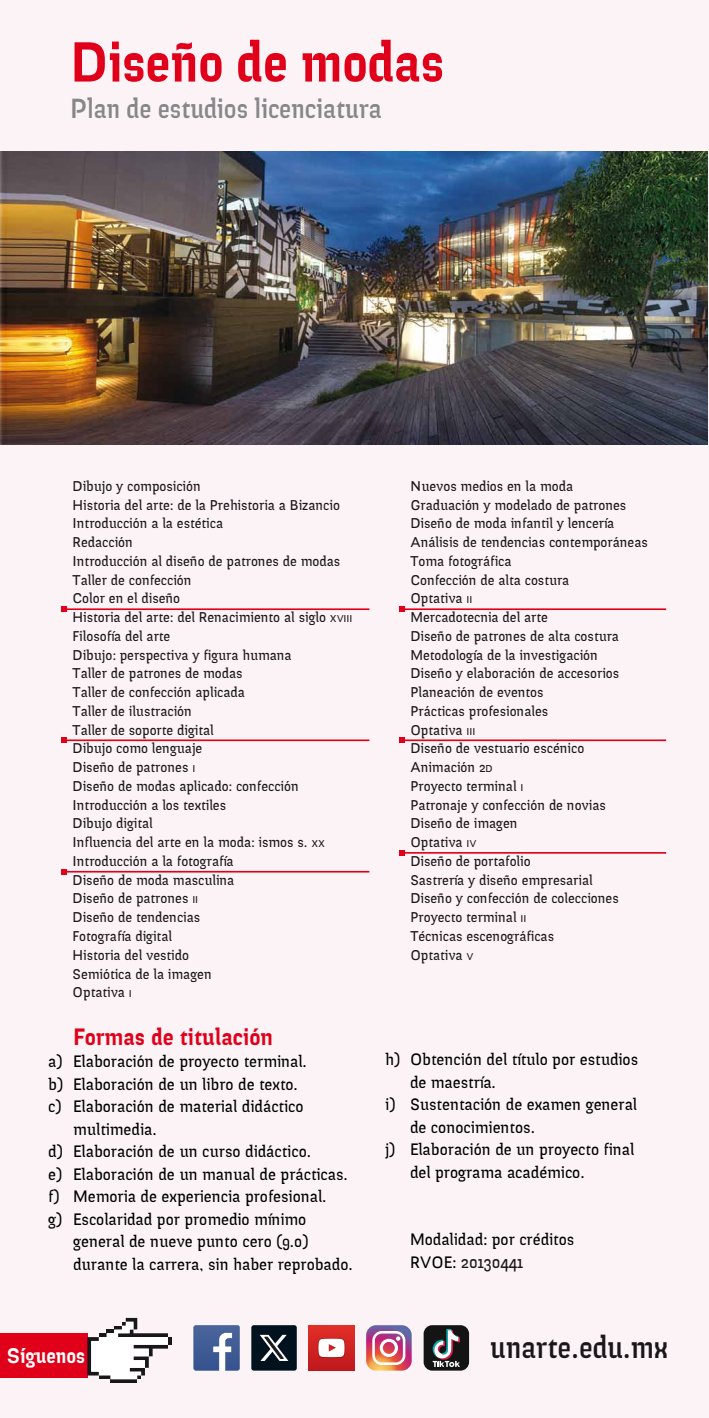
<style>
.page{position:relative;width:709px;height:1418px;background:#fff}
.page>*{position:absolute;margin:0;border:0;box-sizing:border-box;transform-origin:0 0}
.t1{font:59.5px "un Arte Logo Negra";color:#e1001a}
.t2{font:33.25px "un Arte Logo Gris";color:#1a171b}
.t3{font:29.25px "un Arte Logo Gris";color:#868789}
.t4{font:25px "un Arte Texto Negra";color:#e1001a}
.t5{font:22.5px "un Arte Logo Negra";color:#fff}
.t6{font:18.75px "un Arte Texto Blanca";color:#1a171b}
.t7{font:17.5px "un Arte Texto Blanca";color:#000}
.t8{font:15px/18.8px "un Arte Texto Blanca";color:#1a171b}
.s1{font-size:10.5px}
.s2{font-size:17.5px;color:#000}
</style>
<div class="page">
<div style="left:0;top:0;width:709px;height:1417px;background:#fcf3f6"></div>
<hr style="left:64px;top:608px;width:305px;height:2px;background:#e1001a">
<svg style="left:62px;top:606px;width:5px;height:6px"></svg>
<hr style="left:64px;top:739px;width:305px;height:2px;background:#e1001a">
<svg style="left:62px;top:737px;width:5px;height:6px"></svg>
<hr style="left:64px;top:870px;width:305px;height:2px;background:#e1001a">
<svg style="left:62px;top:869px;width:5px;height:5px"></svg>
<hr style="left:402px;top:608px;width:264px;height:2px;background:#e1001a">
<svg style="left:399px;top:606px;width:6px;height:6px"></svg>
<hr style="left:402px;top:739px;width:264px;height:2px;background:#e1001a">
<svg style="left:399px;top:737px;width:6px;height:6px"></svg>
<hr style="left:402px;top:852px;width:264px;height:1px;background:#e1001a">
<svg style="left:399px;top:850px;width:6px;height:5px"></svg>
<img style="left:0;top:152px;width:707px;height:293px">
<div style="left:0;top:1332px;width:87px;height:45px;background:#e1001a"></div>
<svg style="left:110px;top:1379px;width:27px;height:4px"></svg>
<svg style="left:87px;top:1317px;width:85px;height:62px"></svg>
<svg style="left:193px;top:1325px;width:47px;height:45px;background:#6077a6"></svg>
<div style="left:309px;top:1325px;width:45px;height:45px;background:linear-gradient(to bottom,#e32f28,#bf191d)"></div>
<img style="left:317px;top:1337px;width:28px;height:21px">
<svg style="left:318px;top:1338px;width:26px;height:19px"></svg>
<svg style="left:366px;top:1325px;width:46px;height:45px"></svg>
<div style="left:251px;top:1325px;width:46px;height:45px;background:#00121e;border-radius:3px"></div>
<svg style="left:260px;top:1334px;width:28px;height:26px"></svg>
<div style="left:423px;top:1325px;width:46px;height:45px;background:#151415;border-radius:9px"></div>
<svg style="left:432px;top:1329px;width:28px;height:37px"></svg>
<h1 class="t1" style="left:70px;top:15px;width:375px">Diseño de modas</h1>
<h3 class="t3" style="left:70px;top:85px;width:313px">Plan de estudios licenciatura</h3>
<p class="t8" style="left:73px;top:476px;width:281px">Dibujo y composición<br>Historia del arte: de la Prehistoria a Bizancio<br>Introducción a la estética<br>Redacción<br>Introducción al diseño de patrones de modas<br>Taller de confección<br>Color en el diseño<br>Historia del arte: del Renacimiento al siglo <span class="s1">XVIII<br></span>Filosofía del arte<br>Dibujo: perspectiva y figura humana<br>Taller de patrones de modas<br>Taller de confección aplicada<br>Taller de ilustración<br>Taller de soporte digital<br>Dibujo como lenguaje<br>Diseño de patrones <span class="s1">I<br></span>Diseño de modas aplicado: confección<br>Introducción a los textiles<br>Dibujo digital<br>Influencia del arte en la moda: ismos s. <span class="s1">XX<br></span>Introducción a la fotografía<br>Diseño de moda masculina<br>Diseño de patrones <span class="s1">II<br></span>Diseño de tendencias<br>Fotografía digital<br>Historia del vestido<br>Semiótica de la imagen<br>Optativa <span class="s1">I</span></p>
<p class="t8" style="left:410px;top:476px;width:239px">Nuevos medios en la moda<br>Graduación y modelado de patrones<br>Diseño de moda infantil y lencería<br>Análisis de tendencias contemporáneas<br>Toma fotográfica<br>Confección de alta costura<br>Optativa <span class="s1">II<br></span>Mercadotecnia del arte<br>Diseño de patrones de alta costura<br>Metodología de la investigación<br>Diseño y elaboración de accesorios<br>Planeación de eventos<br>Prácticas profesionales<br>Optativa <span class="s1">III<br></span>Diseño de vestuario escénico<br>Animación 2<span class="s1">D<br></span>Proyecto terminal <span class="s1">I<br></span>Patronaje y confección de novias<br>Diseño de imagen<br>Optativa <span class="s1">IV<br></span>Diseño de portafolio<br>Sastrería y diseño empresarial<br>Diseño y confección de colecciones<br>Proyecto terminal <span class="s1">II<br></span>Técnicas escenográficas<br>Optativa <span class="s1">V</span></p>
<h3 class="t4" style="left:73px;top:1022px;width:202px">Formas de titulación</h3>
<p class="t7" style="left:48px;top:1051px;width:260px">a) Elaboración de proyecto terminal.</p>
<p class="t7" style="left:48px;top:1074px;width:251px">b) Elaboración de un libro de texto.</p>
<p class="t7" style="left:48px;top:1096px;width:257px">c) Elaboración de material didáctico</p>
<p class="t7" style="left:73px;top:1119px;width:85px">multimedia.</p>
<p class="t7" style="left:48px;top:1141px;width:264px">d) Elaboración de un curso didáctico.</p>
<p class="t7" style="left:48px;top:1164px;width:301px">e) Elaboración de un manual de prácticas.</p>
<p class="t7" style="left:48px;top:1186px;width:280px">f) Memoria de experiencia profesional.</p>
<p class="t7" style="left:48px;top:1209px;width:259px">g) Escolaridad por promedio mínimo</p>
<p class="t7" style="left:73px;top:1231px;width:237px">general de nueve punto cero (9.0)</p>
<p class="t7" style="left:73px;top:1254px;width:281px">durante la carrera, sin haber reprobado.</p>
<h3 class="t5" style="left:7px;top:1337px;width:80px">Síguenos</h3>
<p class="t7" style="left:385px;top:1049px;width:254px">h) Obtención del título por estudios</p>
<p class="t7" style="left:410px;top:1072px;width:87px">de maestría.</p>
<p class="t7" style="left:385px;top:1094px;width:253px">i) Sustentación de examen general</p>
<p class="t7" style="left:410px;top:1117px;width:126px">de conocimientos.</p>
<p class="t7" style="left:385px;top:1139px;width:251px">j) Elaboración de un proyecto final</p>
<p class="t7" style="left:410px;top:1162px;width:176px">del programa académico.</p>
<p class="t7" style="left:410px;top:1229px;width:166px">Modalidad: por créditos</p>
<p class="t6" style="left:410px;top:1251px;width:115px"><span class="s2">RVOE:</span> 20130441</p>
<h2 class="t2" style="left:490px;top:1320px;width:180px">unarte.edu.mx</h2>
</div>
